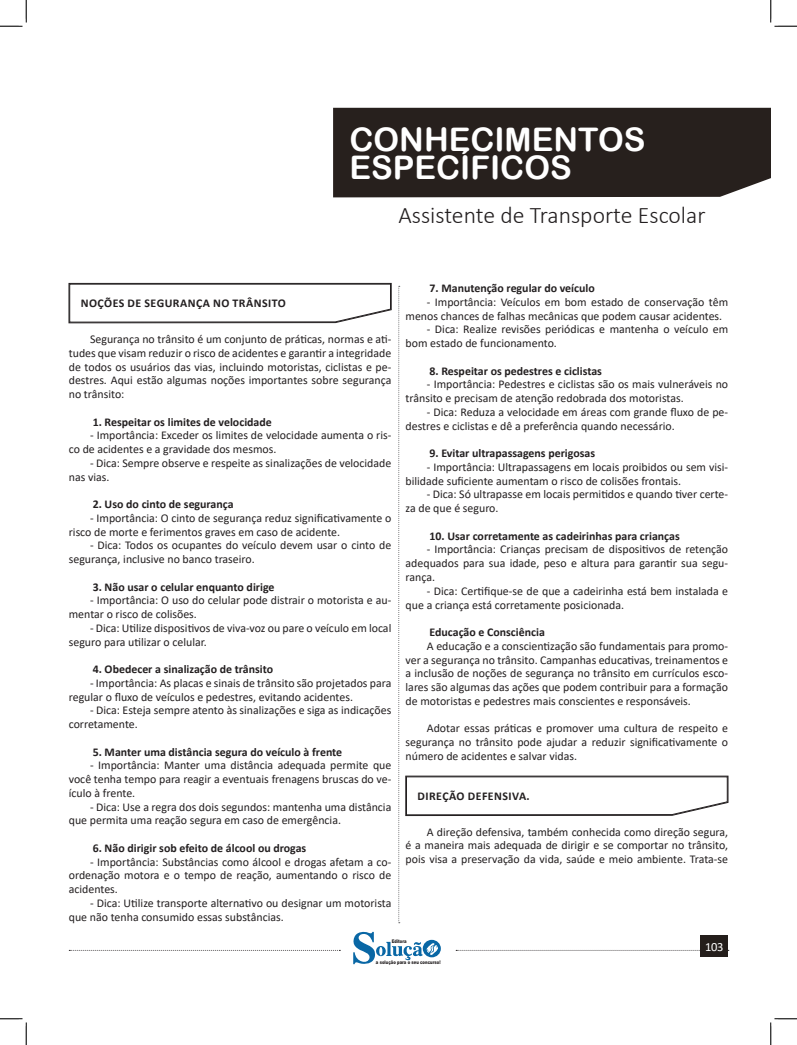
<style>
.page{position:relative;width:797px;height:1045px;background:#fff}
.page>*{position:absolute;margin:0;border:0;box-sizing:border-box;transform-origin:0 0}
.t1{font:32.5px/27.5px "Arial Rounded MT Bold";color:#fff}
.t2{font:300 23.75px "Calibri";color:#231f20}
.t3{font:12.5px "Calibri";color:#fff}
.TEXTO_BASE{font:11.88px/13.8px "Calibri";color:#231f20}
.TEXTO_BASE-2{font:700 11.88px "Calibri";color:#231f20}
.ACERVO{font:11.88px/13.8px "Calibri";color:#231f20;text-align:justify}
.CAIXINHAS{font:700 11.88px "Calibri";letter-spacing:.04em;color:#231f20}
.t4{font:900 5px "Arial";color:#231f20;scale:.76 1}
</style>
<div class="page">
<svg style="left:69px;top:950px;width:271px;height:1px"></svg>
<svg style="left:456px;top:950px;width:273px;height:1px"></svg>
<div style="left:333px;top:108px;width:437px;height:89px;background:#27201d"></div>
<div style="left:700px;top:935px;width:28px;height:22px;background:#241e1b"></div>
<svg style="left:353px;top:932px;width:88px;height:33px"></svg>
<svg style="left:69px;top:283px;width:322px;height:40px"></svg>
<svg style="left:398px;top:286px;width:330px;height:637px"></svg>
<svg style="left:0;top:0;width:27px;height:27px"></svg>
<svg style="left:0;top:1018px;width:27px;height:27px"></svg>
<svg style="left:770px;top:0;width:27px;height:27px"></svg>
<svg style="left:770px;top:1018px;width:27px;height:27px"></svg>
<h1 class="t1" style="left:349px;top:126px;width:297px">CONHECIMENTOS<br>ESPECÍFICOS</h1>
<h2 class="t2" style="left:398px;top:200px;width:308px">Assistente de Transporte Escolar</h2>
<p class="CAIXINHAS" style="left:81px;top:295px;width:206px">NOÇÕES DE SEGURANÇA NO TRÂNSITO</p>
<p class="TEXTO_BASE" style="left:69px;top:332px;width:324px;text-align:justify;text-indent:21px">Segurança no trânsito é um conjunto de práticas, normas e ati&shy;tudes que visam reduzir o risco de acidentes e garantir a integridade de todos os usuários das vias, incluindo motoristas, ciclistas e pe&shy;destres. Aqui estão algumas noções importantes sobre segurança no trânsito:</p>
<p class="TEXTO_BASE-2" style="left:93px;top:413px;width:181px">1. Respeitar os limites de velocidade</p>
<p class="TEXTO_BASE" style="left:69px;top:428px;width:324px;text-indent:21px">- Importância: Exceder os limites de velocidade aumenta o ris&shy;co de acidentes e a gravidade dos mesmos.</p>
<p class="TEXTO_BASE" style="left:69px;top:456px;width:324px;text-indent:21px">- Dica: Sempre observe e respeite as sinalizações de velocidade nas vias.</p>
<p class="TEXTO_BASE-2" style="left:93px;top:496px;width:142px">2. Uso do cinto de segurança</p>
<p class="TEXTO_BASE" style="left:69px;top:511px;width:324px;text-indent:21px">- Importância: O cinto de segurança reduz significativamente o risco de morte e ferimentos graves em caso de acidente.</p>
<p class="TEXTO_BASE" style="left:69px;top:538px;width:324px;text-indent:21px">- Dica: Todos os ocupantes do veículo devem usar o cinto de segurança, inclusive no banco traseiro.</p>
<p class="TEXTO_BASE-2" style="left:93px;top:578px;width:183px">3. Não usar o celular enquanto dirige</p>
<p class="TEXTO_BASE" style="left:69px;top:593px;width:324px;text-indent:21px">- Importância: O uso do celular pode distrair o motorista e au&shy;mentar o risco de colisões.</p>
<p class="TEXTO_BASE" style="left:69px;top:621px;width:324px;text-indent:21px">- Dica: Utilize dispositivos de viva-voz ou pare o veículo em local seguro para utilizar o celular.</p>
<p class="TEXTO_BASE-2" style="left:93px;top:661px;width:182px">4. Obedecer a sinalização de trânsito</p>
<p class="TEXTO_BASE" style="left:69px;top:676px;width:324px;text-indent:21px">- Importância: As placas e sinais de trânsito são projetados para regular o fluxo de veículos e pedestres, evitando acidentes.</p>
<p class="TEXTO_BASE" style="left:69px;top:703px;width:324px;text-indent:21px">- Dica: Esteja sempre atento às sinalizações e siga as indicações corretamente.</p>
<p class="TEXTO_BASE-2" style="left:93px;top:743px;width:251px">5. Manter uma distância segura do veículo à frente</p>
<p class="TEXTO_BASE" style="left:69px;top:758px;width:324px;text-align:justify;text-indent:21px">- Importância: Manter uma distância adequada permite que você tenha tempo para reagir a eventuais frenagens bruscas do ve&shy;ículo à frente.</p>
<p class="TEXTO_BASE" style="left:69px;top:799px;width:324px;text-indent:21px">- Dica: Use a regra dos dois segundos: mantenha uma distância que permita uma reação segura em caso de emergência.</p>
<p class="TEXTO_BASE-2" style="left:93px;top:839px;width:215px">6. Não dirigir sob efeito de álcool ou drogas</p>
<p class="TEXTO_BASE" style="left:69px;top:854px;width:324px;text-align:justify;text-indent:21px">- Importância: Substâncias como álcool e drogas afetam a co&shy;ordenação motora e o tempo de reação, aumentando o risco de acidentes.</p>
<p class="TEXTO_BASE" style="left:69px;top:896px;width:324px;text-indent:21px">- Dica: Utilize transporte alternativo ou designar um motorista que não tenha consumido essas substâncias.</p>
<p class="TEXTO_BASE-2" style="left:429px;top:280px;width:167px">7. Manutenção regular do veículo</p>
<p class="TEXTO_BASE" style="left:405px;top:295px;width:324px;text-indent:21px">- Importância: Veículos em bom estado de conservação têm menos chances de falhas mecânicas que podem causar acidentes.</p>
<p class="TEXTO_BASE" style="left:405px;top:322px;width:324px;text-indent:21px">- Dica: Realize revisões periódicas e mantenha o veículo em bom estado de funcionamento.</p>
<p class="TEXTO_BASE-2" style="left:429px;top:362px;width:174px">8. Respeitar os pedestres e ciclistas</p>
<p class="TEXTO_BASE" style="left:405px;top:377px;width:324px;text-indent:21px">- Importância: Pedestres e ciclistas são os mais vulneráveis no trânsito e precisam de atenção redobrada dos motoristas.</p>
<p class="TEXTO_BASE" style="left:405px;top:405px;width:324px;text-indent:21px">- Dica: Reduza a velocidade em áreas com grande fluxo de pe&shy;destres e ciclistas e dê a preferência quando necessário.</p>
<p class="TEXTO_BASE-2" style="left:429px;top:445px;width:167px">9. Evitar ultrapassagens perigosas</p>
<p class="TEXTO_BASE" style="left:405px;top:460px;width:324px;text-indent:21px">- Importância: Ultrapassagens em locais proibidos ou sem visi&shy;bilidade suficiente aumentam o risco de colisões frontais.</p>
<p class="TEXTO_BASE" style="left:405px;top:487px;width:324px;text-indent:21px">- Dica: Só ultrapasse em locais permitidos e quando tiver certe&shy;za de que é seguro.</p>
<p class="TEXTO_BASE-2" style="left:429px;top:527px;width:252px">10. Usar corretamente as cadeirinhas para crianças</p>
<p class="TEXTO_BASE" style="left:405px;top:542px;width:324px;text-align:justify;text-indent:21px">- Importância: Crianças precisam de dispositivos de retenção adequados para sua idade, peso e altura para garantir sua segu&shy;rança.</p>
<p class="TEXTO_BASE" style="left:405px;top:583px;width:324px;text-indent:21px">- Dica: Certifique-se de que a cadeirinha está bem instalada e que a criança está corretamente posicionada.</p>
<p class="TEXTO_BASE-2" style="left:429px;top:623px;width:117px">Educação e Consciência</p>
<p class="TEXTO_BASE" style="left:405px;top:638px;width:324px;text-align:justify;text-indent:21px">A educação e a conscientização são fundamentais para promo&shy;ver a segurança no trânsito. Campanhas educativas, treinamentos e a inclusão de noções de segurança no trânsito em currículos esco&shy;lares são algumas das ações que podem contribuir para a formação de motoristas e pedestres mais conscientes e responsáveis.</p>
<p class="TEXTO_BASE" style="left:405px;top:721px;width:324px;text-align:justify;text-indent:21px">Adotar essas práticas e promover uma cultura de respeito e segurança no trânsito pode ajudar a reduzir significativamente o número de acidentes e salvar vidas.</p>
<p class="CAIXINHAS" style="left:417px;top:787px;width:114px">DIREÇÃO DEFENSIVA.</p>
<p class="ACERVO" style="left:405px;top:824px;width:324px;text-indent:21px">A direção defensiva, também conhecida como direção segura, é a maneira mais adequada de dirigir e se comportar no trânsito, pois visa a preservação da vida, saúde e meio ambiente. Trata-se</p>
<p class="t4" style="left:392px;top:938px;width:21px">Editora</p>
<p class="t4" style="left:376px;top:958px;width:86px">a solução para o seu concurso!</p>
<p class="t3" style="left:705px;top:938px;width:20px">103</p>
</div>
